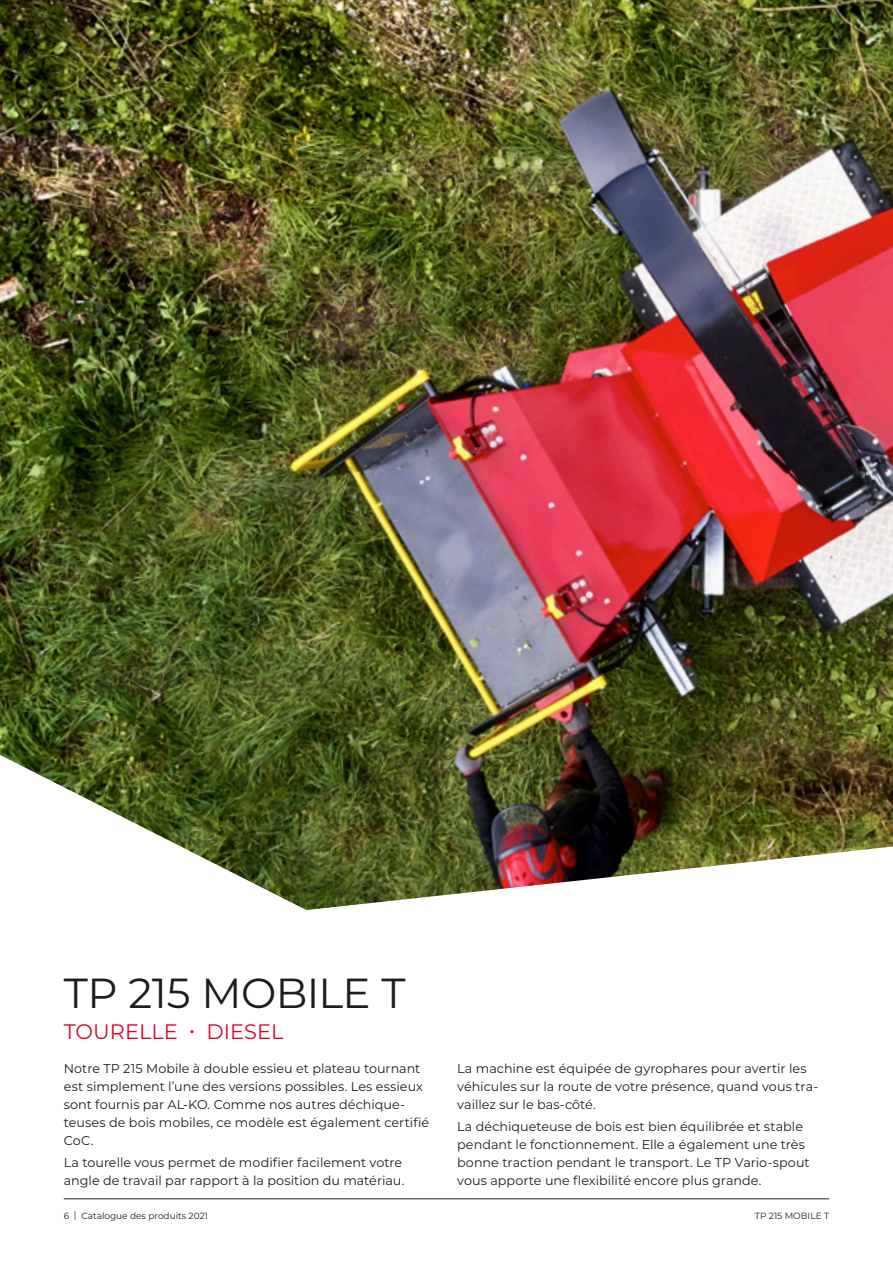
<style>
.page{position:relative;width:893px;height:1263px;background:#fff}
.page>*{position:absolute;margin:0;border:0;box-sizing:border-box;transform-origin:0 0}
.t1{font:42px "Montserrat";letter-spacing:-.015em;color:#1d1d1b}
.t2{font:21px "Montserrat";color:#d70a26}
.t3{font:12.75px/18px "Montserrat";letter-spacing:.005em;color:#1d1d1b}
.t4{font:9px "Montserrat";color:#1d1d1b}
</style>
<div class="page">
<hr style="left:64px;top:1198px;width:765px;height:1px;background:#1d1d1b">
<img style="left:0;top:0;width:893px;height:910px">
<h1 class="t1" style="left:64px;top:964px;width:343px">TP 215 MOBILE T</h1>
<h2 class="t2" style="left:64px;top:1017px;width:221px">TOURELLE • DIESEL</h2>
<p class="t3" style="left:64px;top:1058px;width:367px">Notre TP 215 Mobile à double essieu et plateau tournant est simplement l’une des versions possibles. Les essieux sont fournis par AL-KO. Comme nos autres déchique&shy;teuses de bois mobiles, ce modèle est également certifié CoC.</p>
<p class="t3" style="left:64px;top:1153px;width:342px">La tourelle vous permet de modifier facilement votre angle de travail par rapport à la position du matériau.</p>
<p class="t3" style="left:457px;top:1058px;width:363px">La machine est équipée de gyrophares pour avertir les véhicules sur la route de votre présence, quand vous tra&shy;vaillez sur le bas-côté.</p>
<p class="t3" style="left:457px;top:1117px;width:354px">La déchiqueteuse de bois est bien équilibrée et stable pendant le fonctionnement. Elle a également une très bonne traction pendant le transport. Le TP Vario-spout vous apporte une flexibilité encore plus grande.</p>
<p class="t4" style="left:64px;top:1209px;width:146px">6 | Catalogue des produits 2021</p>
<p class="t4" style="left:755px;top:1209px;width:76px">TP 215 MOBILE T</p>
</div>
